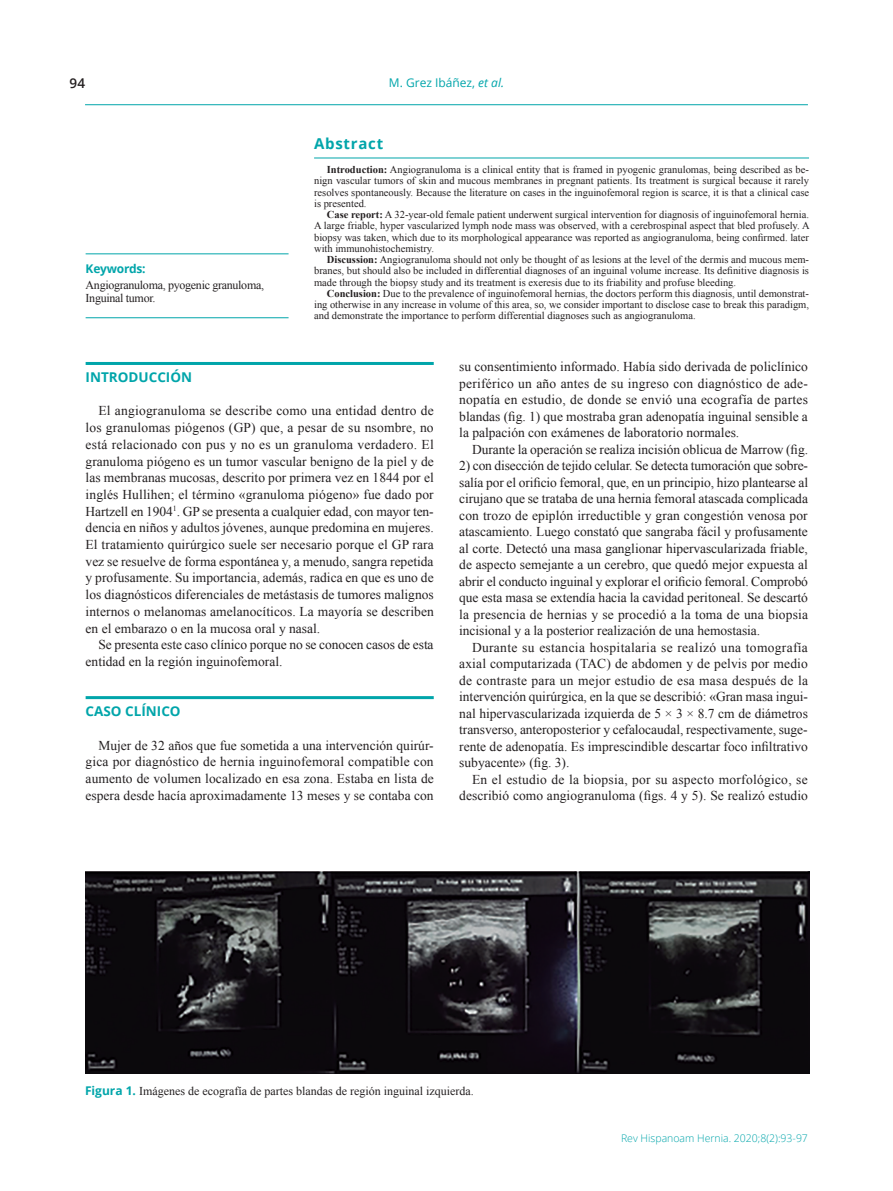
<style>
.page{position:relative;width:893px;height:1191px;background:#fff}
.page>*{position:absolute;margin:0;border:0;box-sizing:border-box;transform-origin:0 0}
.t1{font:700 15px "Open Sans";letter-spacing:.05em;color:#00a5aa}
.t2{font:13.5px/16.5px "Times New Roman";color:#231f20;text-align:justify}
.t3{font:700 13.5px "Open Sans";color:#00a5aa}
.t4{font:600 13.5px "Open Sans";color:#231f20}
.t5{font:12px "Times New Roman";color:#231f20}
.t6{font:12px/13.5px "Times New Roman";letter-spacing:-.025em;color:#231f20}
.t7{font:12px "Open Sans";color:#00a5aa}
.t8{font:700 12px "Open Sans";letter-spacing:-.02em;color:#00a5aa}
.t9{font:10.5px/11.2px "Times New Roman";color:#231f20;text-align:justify}
.t10{font:300 10.5px "Open Sans";color:#00a5aa}
.s1{font-style:italic}
.s2{font-weight:700}
.s3{font-family:"Open Sans";font-weight:700;color:#00a5aa}
</style>
<div class="page">
<hr style="left:85px;top:104px;width:723px;height:1px;background:#00a5aa">
<hr style="left:86px;top:362px;width:348px;height:3px;background:#00a5aa">
<hr style="left:86px;top:696px;width:348px;height:3px;background:#00a5aa">
<hr style="left:314px;top:157px;width:495px;height:1px;background:#00a5aa">
<hr style="left:86px;top:253px;width:203px;height:1px;background:#00a5aa">
<hr style="left:86px;top:317px;width:203px;height:1px;background:#00a5aa">
<img style="left:85px;top:872px;width:724px;height:201px">
<p class="t4" style="left:70px;top:74px;width:17px">94</p>
<p class="t7" style="left:389px;top:75px;width:117px">M. Grez Ibáñez, <span class="s1">et al.</span></p>
<p class="t8" style="left:86px;top:260px;width:62px">Keywords:</p>
<p class="t6" style="left:86px;top:278px;width:180px">Angiogranuloma, pyogenic granuloma,<br>Inguinal tumor.</p>
<p class="t1" style="left:314px;top:133px;width:71px">Abstract</p>
<p class="t9" style="left:314px;top:164px;width:496px;text-indent:13px"><span class="s2">Introduction:</span> Angiogranuloma is a clinical entity that is framed in pyogenic granulomas, being described as be&shy;nign vascular tumors of skin and mucous membranes in pregnant patients. Its treatment is surgical because it rarely resolves spontaneously. Because the literature on cases in the inguinofemoral region is scarce, it is that a clinical case is presented.</p>
<p class="t9" style="left:314px;top:209px;width:497px;text-indent:13px"><span class="s2">Case report:</span> A 32-year-old female patient underwent surgical intervention for diagnosis of inguinofemoral hernia.<br>A large friable, hyper vascularized lymph node mass was observed, with a cerebrospinal aspect that bled profusely. A biopsy was taken, which due to its morphological appearance was reported as angiogranuloma, being confirmed. later with immunohistochemistry.</p>
<p class="t9" style="left:314px;top:254px;width:496px;text-indent:13px"><span class="s2">Discussion:</span> Angiogranuloma should not only be thought of as lesions at the level of the dermis and mucous mem&shy;branes, but should also be included in differential diagnoses of an inguinal volume increase. Its definitive diagnosis is made through the biopsy study and its treatment is exeresis due to its friability and profuse bleeding.</p>
<p class="t9" style="left:314px;top:287px;width:496px;text-indent:13px"><span class="s2">Conclusion:</span> Due to the prevalence of inguinofemoral hernias, the doctors perform this diagnosis, until demonstrat&shy;ing otherwise in any increase in volume of this area, so, we consider important to disclose case to break this paradigm, and demonstrate the importance to perform differential diagnoses such as angiogranuloma.</p>
<p class="t3" style="left:86px;top:367px;width:108px">INTRODUCCIÓN</p>
<p class="t2" style="left:86px;top:402px;width:350px;text-indent:13px">El angiogranuloma se describe como una entidad dentro de los granulomas piógenos (GP) que, a pesar de su nsombre, no está relacionado con pus y no es un granuloma verdadero. El granuloma piógeno es un tumor vascular benigno de la piel y de las membranas mucosas, descrito por primera vez en 1844 por el inglés Hullihen; el término «granuloma piógeno» fue dado por Hartzell en 1904<sup>1</sup>. GP se presenta a cualquier edad, con mayor ten&shy;dencia en niños y adultos jóvenes, aunque predomina en mujeres.<br>El tratamiento quirúrgico suele ser necesario porque el GP rara vez se resuelve de forma espontánea y, a menudo, sangra repetida y profusamente. Su importancia, además, radica en que es uno de los diagnósticos diferenciales de metástasis de tumores malignos internos o melanomas amelanocíticos. La mayoría se describen en el embarazo o en la mucosa oral y nasal.</p>
<p class="t2" style="left:86px;top:636px;width:349px;text-indent:13px">Se presenta este caso clínico porque no se conocen casos de esta entidad en la región inguinofemoral.</p>
<p class="t3" style="left:86px;top:701px;width:97px">CASO CLÍNICO</p>
<p class="t2" style="left:86px;top:736px;width:350px;text-indent:13px">Mujer de 32 años que fue sometida a una intervención quirúr&shy;gica por diagnóstico de hernia inguinofemoral compatible con aumento de volumen localizado en esa zona. Estaba en lista de espera desde hacía aproximadamente 13 meses y se contaba con</p>
<p class="t2" style="left:459px;top:358px;width:350px">su consentimiento informado. Había sido derivada de policlínico periférico un año antes de su ingreso con diagnóstico de ade&shy;nopatía en estudio, de donde se envió una ecografía de partes blandas (fig. 1) que mostraba gran adenopatía inguinal sensible a la palpación con exámenes de laboratorio normales.</p>
<p class="t2" style="left:472px;top:441px;width:338px">Durante la operación se realiza incisión oblicua de Marrow (fig.</p>
<p class="t2" style="left:459px;top:457px;width:350px">2) con disección de tejido celular. Se detecta tumoración que sobre&shy;salía por el orificio femoral, que, en un principio, hizo plantearse al cirujano que se trataba de una hernia femoral atascada complicada con trozo de epiplón irreductible y gran congestión venosa por atascamiento. Luego constató que sangraba fácil y profusamente al corte. Detectó una masa ganglionar hipervascularizada friable, de aspecto semejante a un cerebro, que quedó mejor expuesta al abrir el conducto inguinal y explorar el orificio femoral. Comprobó que esta masa se extendía hacia la cavidad peritoneal. Se descartó la presencia de hernias y se procedió a la toma de una biopsia incisional y a la posterior realización de una hemostasia.</p>
<p class="t2" style="left:459px;top:639px;width:350px;text-indent:13px">Durante su estancia hospitalaria se realizó una tomografía axial computarizada (TAC) de abdomen y de pelvis por medio de contraste para un mejor estudio de esa masa después de la intervención quirúrgica, en la que se describió: «Gran masa ingui&shy;nal hipervascularizada izquierda de 5 × 3 × 8.7 cm de diámetros transverso, anteroposterior y cefalocaudal, respectivamente, suge&shy;rente de adenopatía. Es imprescindible descartar foco infiltrativo subyacente» (fig. 3).</p>
<p class="t2" style="left:459px;top:771px;width:350px;text-align:right">En el estudio de la biopsia, por su aspecto morfológico, se describió como angiogranuloma (figs. 4 y 5). Se realizó estudio</p>
<p class="t5" style="left:85px;top:1083px;width:390px"><span class="s3">Figura 1.</span> Imágenes de ecografía de partes blandas de región inguinal izquierda.</p>
<p class="t10" style="left:621px;top:1130px;width:188px">Rev Hispanoam Hernia. 2020;8(2):93-97</p>
</div>
